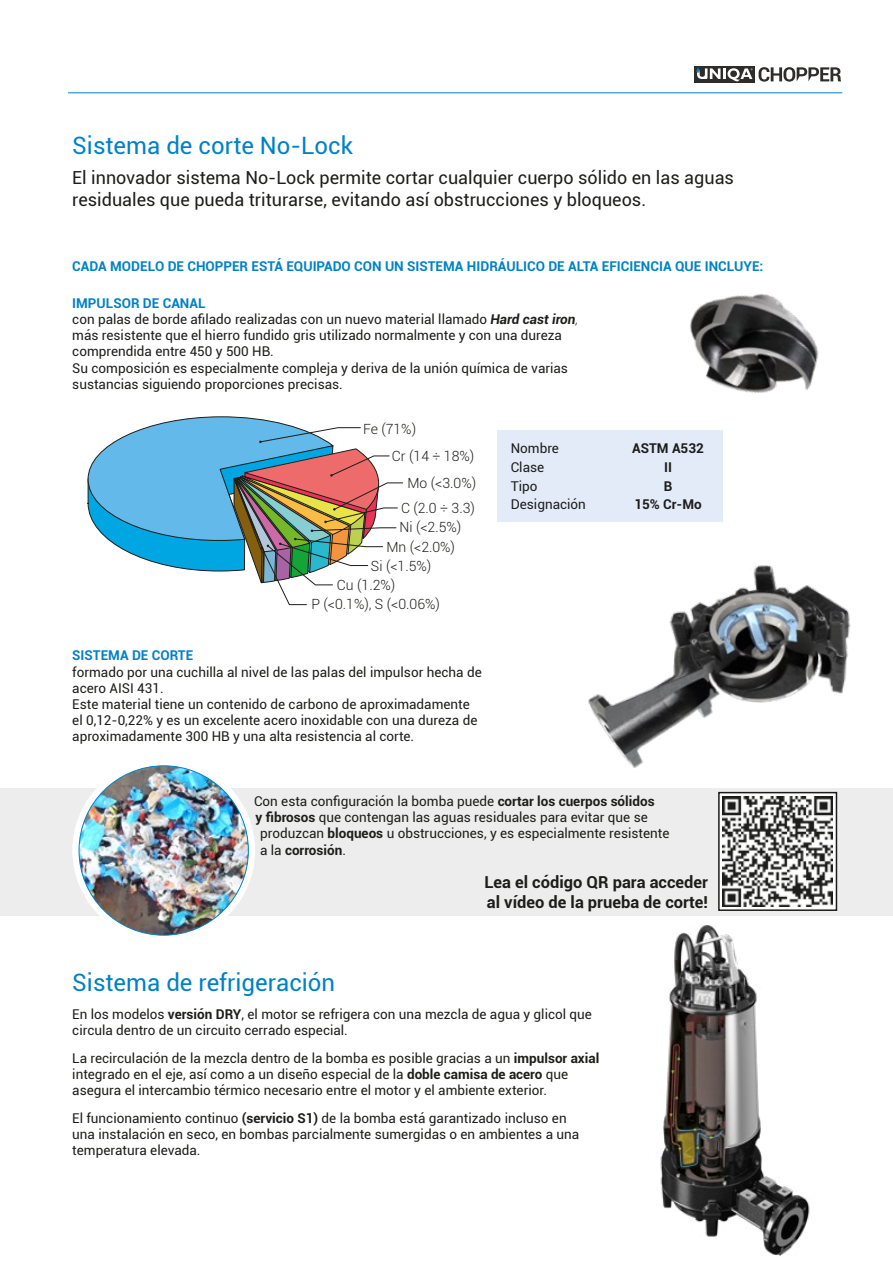
<style>
.page{position:relative;width:893px;height:1263px;background:#fff}
.page>*{position:absolute;margin:0;border:0;box-sizing:border-box;transform-origin:0 0}
.t1{font:24px "Roboto";color:#0081c6}
.t2{font:18px/21.6px "Roboto";color:#1d1d1b}
.t3{font:700 16.5px "Roboto";color:#1d1d1b}
.t4{font:300 14.1px/19.2px "Roboto";color:#1d1d1b}
.t5{font:13.5px/16.2px "Roboto";color:#1d1d1b}
.t6{font:700 13.5px "Roboto";color:#0081c6}
.t7{font:700 13.5px "Roboto";color:#1d1d1b}
.s1{font-weight:700;font-style:italic}
.s2{font-weight:300;font-style:italic}
.s3{font-weight:700}
.s4{font-weight:400}
</style>
<div class="page">
<div style="left:0;top:788px;width:893px;height:127px;background:#ededed"></div>
<svg style="left:72px;top:759px;width:183px;height:183px;fill:#fff"></svg>
<div style="left:497px;top:431px;width:226px;height:91px;background:#e3ebf8"></div>
<hr style="left:68px;top:92px;width:774px;height:1px;background:#0081c6">
<div style="left:694px;top:66px;width:60px;height:16px;background:#2e2d2c"></div>
<svg style="left:697px;top:67px;width:55px;height:14px"></svg>
<svg style="left:759px;top:67px;width:82px;height:15px"></svg>
<img style="left:651px;top:294px;width:168px;height:137px">
<img style="left:588px;top:565px;width:263px;height:203px">
<img style="left:79px;top:766px;width:169px;height:169px;border-radius:85px">
<svg style="left:88px;top:417px;width:315px;height:188px"></svg>
<img style="left:627px;top:915px;width:207px;height:341px">
<div style="left:719px;top:793px;width:117px;height:117px;background:#fff"></div>
<div style="left:718px;top:792px;width:119px;height:119px;border:2px solid #1d1d1b"></div>
<img style="left:722px;top:796px;width:111px;height:111px">
<p class="t1" style="left:72px;top:129px;width:282px">Sistema de corte No-Lock</p>
<p class="t2" style="left:72px;top:166px;width:663px">El innovador sistema No-Lock permite cortar cualquier cuerpo sólido en las aguas residuales que pueda triturarse, evitando así obstrucciones y bloqueos.</p>
<p class="t6" style="left:72px;top:256px;width:693px">CADA MODELO DE CHOPPER ESTÁ EQUIPADO CON UN SISTEMA HIDRÁULICO DE ALTA EFICIENCIA QUE INCLUYE:</p>
<p class="t6" style="left:72px;top:293px;width:135px">IMPULSOR DE CANAL</p>
<p class="t5" style="left:72px;top:311px;width:507px">con palas de borde afilado realizadas con un nuevo material llamado <span class="s1">Hard cast iron</span><span class="s2">, </span>más resistente que el hierro fundido gris utilizado normalmente y con una dureza comprendida entre 450 y 500 HB.</p>
<p class="t5" style="left:72px;top:359px;width:497px">Su composición es especialmente compleja y deriva de la unión química de varias sustancias siguiendo proporciones precisas.</p>
<p class="t4" style="left:363px;top:419px;width:55px">Fe (71%)</p>
<p class="t4" style="left:392px;top:446px;width:84px">Cr (14 ÷ 18%)</p>
<p class="t4" style="left:408px;top:473px;width:70px">Mo (&lt;3.0%)</p>
<p class="t4" style="left:401px;top:498px;width:75px">C (2.0 ÷ 3.3)</p>
<p class="t4" style="left:371px;top:536px;width:86px;text-indent:15px">Mn (&lt;2.0%)<br>Si (&lt;1.5%)</p>
<p class="t4" style="left:399px;top:517px;width:63px">Ni (&lt;2.5%)</p>
<p class="t4" style="left:311px;top:575px;width:130px;text-indent:26px">Cu (1.2%)<br>P (&lt;0.1%), S (&lt;0.06%)</p>
<p class="t6" style="left:72px;top:646px;width:122px">SISTEMA DE CORTE</p>
<p class="t5" style="left:72px;top:663px;width:411px">formado por una cuchilla al nivel de las palas del impulsor hecha de acero AISI 431.</p>
<p class="t5" style="left:72px;top:696px;width:407px">Este material tiene un contenido de carbono de aproximadamente el 0,12-0,22% y es un excelente acero inoxidable con una dureza de aproximadamente 300 HB y una alta resistencia al corte.</p>
<p class="t5" style="left:511px;top:440px;width:50px">Nombre</p>
<p class="t7" style="left:632px;top:439px;width:73px">ASTM A532</p>
<p class="t5" style="left:511px;top:459px;width:35px">Clase</p>
<p class="t7" style="left:664px;top:458px;width:9px">II</p>
<p class="t5" style="left:511px;top:477px;width:28px">Tipo</p>
<p class="t7" style="left:664px;top:476px;width:10px">B</p>
<p class="t5" style="left:511px;top:496px;width:77px">Designación</p>
<p class="t7" style="left:634px;top:495px;width:69px">15% Cr-Mo</p>
<p class="t5" style="left:254px;top:793px;width:402px">Con esta configuración la bomba puede <span class="s3">cortar los cuerpos sólidos</span></p>
<p class="t5" style="left:256px;top:809px;width:394px"><span class="s3">y fibrosos</span> que contengan las aguas residuales para evitar que se</p>
<p class="t5" style="left:260px;top:825px;width:411px">produzcan <span class="s3">bloqueos</span> u obstrucciones, y es especialmente resistente</p>
<p class="t7" style="left:260px;top:840px;width:87px"><span class="s4">a la</span> corrosión<span class="s4">.</span></p>
<p class="t1" style="left:72px;top:966px;width:264px">Sistema de refrigeración</p>
<p class="t3" style="left:484px;top:870px;width:225px">Lea el código QR para acceder</p>
<p class="t3" style="left:487px;top:890px;width:223px">al vídeo de la prueba de corte!</p>
<p class="t5" style="left:72px;top:1006px;width:521px">En los modelos <span class="s3">versión DRY</span>, el motor se refrigera con una mezcla de agua y glicol que circula dentro de un circuito cerrado especial.</p>
<p class="t5" style="left:72px;top:1049px;width:528px">La recirculación de la mezcla dentro de la bomba es posible gracias a un <span class="s3">impulsor axial </span>integrado en el eje, así como a un diseño especial de la <span class="s3">doble camisa de acero</span> que asegura el intercambio térmico necesario entre el motor y el ambiente exterior.</p>
<p class="t5" style="left:72px;top:1109px;width:508px">El funcionamiento continuo <span class="s3">(servicio S1)</span> de la bomba está garantizado incluso en una instalación en seco, en bombas parcialmente sumergidas o en ambientes a una temperatura elevada.</p>
</div>
